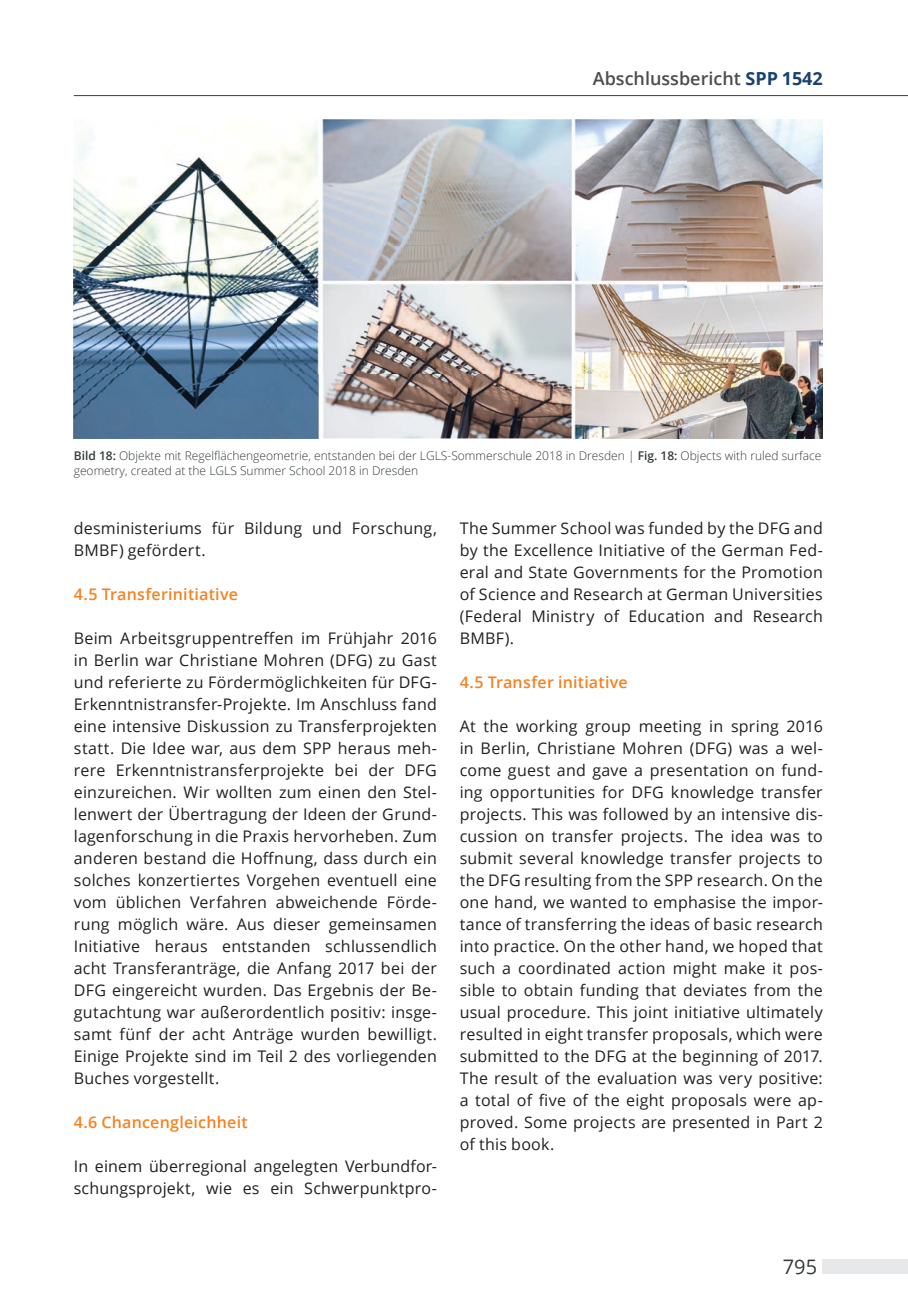
<style>
.page{position:relative;width:908px;height:1304px;background:#fff}
.page>*{position:absolute;margin:0;border:0;box-sizing:border-box;transform-origin:0 0}
.t1{font:20px "Open Sans";color:#353b3c}
.t2{font:600 18px "Open Sans";color:#4b4c4d}
.t3{font:16px/22px "Open Sans";letter-spacing:.015em;color:#231f20;text-align:justify}
.t4{font:600 16px "Open Sans";letter-spacing:.015em;color:#f58220}
.t5{font:16px "Open Sans Regular 2";letter-spacing:.015em;color:#231f20}
.t6{font:12px/14.4px "Open Sans Light 2";color:#353b3c}
.s1{font-weight:700;color:#18426f}
.s2{font-family:"Open Sans";font-weight:600}
.s3{font-family:"Open Sans";font-weight:300}
</style>
<div class="page">
<div style="left:822px;top:1259px;width:85px;height:15px;background:#e6e8ea"></div>
<hr style="left:74px;top:95px;width:833px;height:1px;background:#353b3c">
<img style="left:74px;top:119px;width:748px;height:320px">
<p class="t2" style="left:592px;top:66px;width:231px">Abschlussbericht <span class="s1">SPP 1542</span></p>
<p class="t6" style="left:74px;top:448px;width:748px"><span class="s2">Bild 18:</span> Objekte mit Regelflächengeometrie, entstanden bei der LGLS-Sommerschule 2018 in Dresden | <span class="s2">Fig. 18:</span> <span class="s3">Objects with ruled surface </span>geometry, created at the LGLS Summer School 2018 in Dresden</p>
<p class="t3" style="left:74px;top:517px;width:364px">desministeriums für Bildung und Forschung,<br>BMBF) gefördert.</p>
<p class="t4" style="left:74px;top:583px;width:166px">4.5 Transferinitiative</p>
<p class="t3" style="left:74px;top:627px;width:364px">Beim Arbeitsgruppentreffen im Frühjahr 2016 in Berlin war Christiane Mohren (DFG) zu Gast und referierte zu Fördermöglichkeiten für DFG-Erkenntnistransfer-Projekte. Im Anschluss fand eine intensive Diskussion zu Transferprojekten statt. Die Idee war, aus dem SPP heraus meh&shy;rere Erkenntnistransferprojekte bei der DFG einzureichen. Wir wollten zum einen den Stel&shy;lenwert der Übertragung der Ideen der Grund&shy;lagenforschung in die Praxis hervorheben. Zum anderen bestand die Hoffnung, dass durch ein solches konzertiertes Vorgehen eventuell eine vom üblichen Verfahren abweichende Förde&shy;rung möglich wäre. Aus dieser gemeinsamen Initiative heraus entstanden schlussendlich acht Transferanträge, die Anfang 2017 bei der DFG eingereicht wurden. Das Ergebnis der Be&shy;gutachtung war außerordentlich positiv: insge&shy;samt fünf der acht Anträge wurden bewilligt.<br>Einige Projekte sind im Teil 2 des vorliegenden Buches vorgestellt.</p>
<p class="t4" style="left:74px;top:1111px;width:175px">4.6 Chancengleichheit</p>
<p class="t3" style="left:74px;top:1155px;width:364px">In einem überregional angelegten Verbundfor&shy;schungsprojekt, wie es ein Schwerpunktpro-</p>
<p class="t3" style="left:459px;top:517px;width:364px">The Summer School was funded by the DFG and by the Excellence Initiative of the German Fed&shy;eral and State Governments for the Promotion of Science and Research at German Universities (Federal Ministry of Education and Research BMBF).</p>
<p class="t4" style="left:459px;top:671px;width:169px">4.5 Transfer initiative</p>
<p class="t3" style="left:459px;top:715px;width:364px">At the working group meeting in spring 2016 in Berlin, Christiane Mohren (DFG) was a wel&shy;come guest and gave a presentation on fund&shy;ing opportunities for DFG knowledge transfer projects. This was followed by an intensive dis&shy;cussion on transfer projects. The idea was to submit several knowledge transfer projects to the DFG resulting from the SPP research. On the one hand, we wanted to emphasise the impor-</p>
<p class="t5" style="left:459px;top:913px;width:364px">tance of transferring the ideas of basic research</p>
<p class="t3" style="left:459px;top:935px;width:364px">into practice. On the other hand, we hoped that such a coordinated action might make it pos&shy;sible to obtain funding that deviates from the usual procedure. This joint initiative ultimately resulted in eight transfer proposals, which were submitted to the DFG at the beginning of 2017.<br>The result of the evaluation was very positive: a total of five of the eight proposals were ap&shy;proved. Some projects are presented in Part 2 of this book.</p>
<p class="t1" style="left:782px;top:1253px;width:36px">795</p>
</div>
